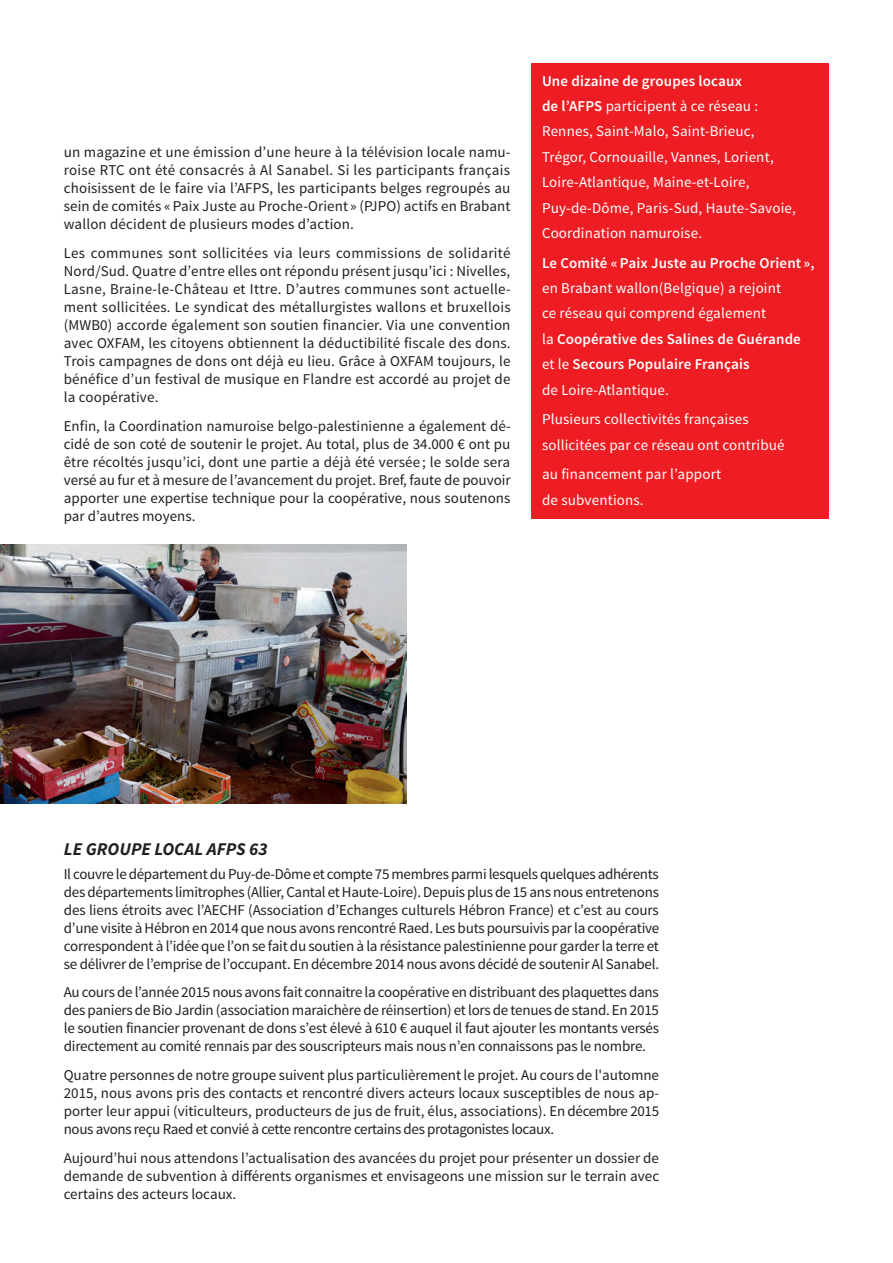
<style>
.page{position:relative;width:893px;height:1263px;background:#fff}
.page>*{position:absolute;margin:0;border:0;box-sizing:border-box;transform-origin:0 0}
.t1{font:italic 700 18px "Source Sans Pro";color:#231f20}
.t2{font:15px/18px "Source Sans Pro";color:#231f20;text-align:justify}
.t3{font:15px/25.3px "Source Sans Pro";letter-spacing:.01em;color:#fff}
.t4{font:600 15px "Source Sans Pro";letter-spacing:.01em;color:#fff}
.s1{font-weight:600}
</style>
<div class="page">
<div style="left:531px;top:64px;width:298px;height:455px;background:#ee1d23"></div>
<img style="left:0;top:544px;width:406px;height:260px">
<p class="t2" style="left:64px;top:144px;width:448px">un magazine et une émission d’une heure à la télévision locale namu&shy;roise RTC ont été consacrés à Al Sanabel. Si les participants français choisissent de le faire via l’AFPS, les participants belges regroupés au sein de comités « Paix Juste au Proche-Orient » (PJPO) actifs en Brabant wallon décident de plusieurs modes d’action.</p>
<p class="t2" style="left:64px;top:245px;width:449px">Les communes sont sollicitées via leurs commissions de solidarité Nord/Sud. Quatre d’entre elles ont répondu présent jusqu’ici : Nivelles, Lasne, Braine-le-Château et Ittre. D’autres communes sont actuelle&shy;ment sollicitées. Le syndicat des métallurgistes wallons et bruxellois (MWB0) accorde également son soutien financier. Via une convention avec OXFAM, les citoyens obtiennent la déductibilité fiscale des dons.<br>Trois campagnes de dons ont déjà eu lieu. Grâce à OXFAM toujours, le bénéfice d’un festival de musique en Flandre est accordé au projet de la coopérative.</p>
<p class="t2" style="left:64px;top:418px;width:449px">Enfin, la Coordination namuroise belgo-palestinienne a également dé&shy;cidé de son coté de soutenir le projet. Au total, plus de 34.000 € ont pu être récoltés jusqu’ici, dont une partie a déjà été versée ; le solde sera versé au fur et à mesure de l’avancement du projet. Bref, faute de pouvoir apporter une expertise technique pour la coopérative, nous soutenons par d’autres moyens.</p>
<p class="t3" style="left:542px;top:69px;width:255px"><span class="s1">Une dizaine de groupes locaux<br>de l’AFPS</span> participent à ce réseau :<br>Rennes, Saint-Malo, Saint-Brieuc, Trégor, Cornouaille, Vannes, Lorient, Loire-Atlantique, Maine-et-Loire, Puy-de-Dôme, Paris-Sud, Haute-Savoie, Coordination namuroise.</p>
<p class="t4" style="left:542px;top:257px;width:274px">Le Comité « Paix Juste au Proche Orient »,</p>
<p class="t3" style="left:542px;top:276px;width:260px">en Brabant wallon(Belgique) a rejoint<br>ce réseau qui comprend également<br>la <span class="s1">Coopérative des Salines de Guérande </span>et le <span class="s1">Secours Populaire Français<br></span>de Loire-Atlantique.</p>
<p class="t3" style="left:542px;top:408px;width:244px">Plusieurs collectivités françaises sollicitées par ce réseau ont contribué</p>
<p class="t3" style="left:542px;top:463px;width:181px">au financement par l’apport de subventions.</p>
<p class="t1" style="left:64px;top:842px;width:205px">LE GROUPE LOCAL AFPS 63</p>
<p class="t2" style="left:64px;top:866px;width:597px">Il couvre le département du Puy-de-Dôme et compte 75 membres parmi lesquels quelques adhérents des départements limitrophes (Allier, Cantal et Haute-Loire). Depuis plus de 15 ans nous entretenons des liens étroits avec l’AECHF (Association d’Echanges culturels Hébron France) et c’est au cours d’une visite à Hébron en 2014 que nous avons rencontré Raed. Les buts poursuivis par la coopérative correspondent à l’idée que l’on se fait du soutien à la résistance palestinienne pour garder la terre et se délivrer de l’emprise de l’occupant. En décembre 2014 nous avons décidé de soutenir Al Sanabel.</p>
<p class="t2" style="left:64px;top:985px;width:597px">Au cours de l’année 2015 nous avons fait connaitre la coopérative en distribuant des plaquettes dans des paniers de Bio Jardin (association maraichère de réinsertion) et lors de tenues de stand. En 2015 le soutien financier provenant de dons s’est élevé à 610 € auquel il faut ajouter les montants versés directement au comité rennais par des souscripteurs mais nous n’en connaissons pas le nombre.</p>
<p class="t2" style="left:64px;top:1067px;width:597px">Quatre personnes de notre groupe suivent plus particulièrement le projet. Au cours de l'automne 2015, nous avons pris des contacts et rencontré divers acteurs locaux susceptibles de nous ap&shy;porter leur appui (viticulteurs, producteurs de jus de fruit, élus, associations). En décembre 2015 nous avons reçu Raed et convié à cette rencontre certains des protagonistes locaux.</p>
<p class="t2" style="left:64px;top:1150px;width:597px">Aujourd’hui nous attendons l’actualisation des avancées du projet pour présenter un dossier de demande de subvention à différents organismes et envisageons une mission sur le terrain avec certains des acteurs locaux.</p>
</div>
